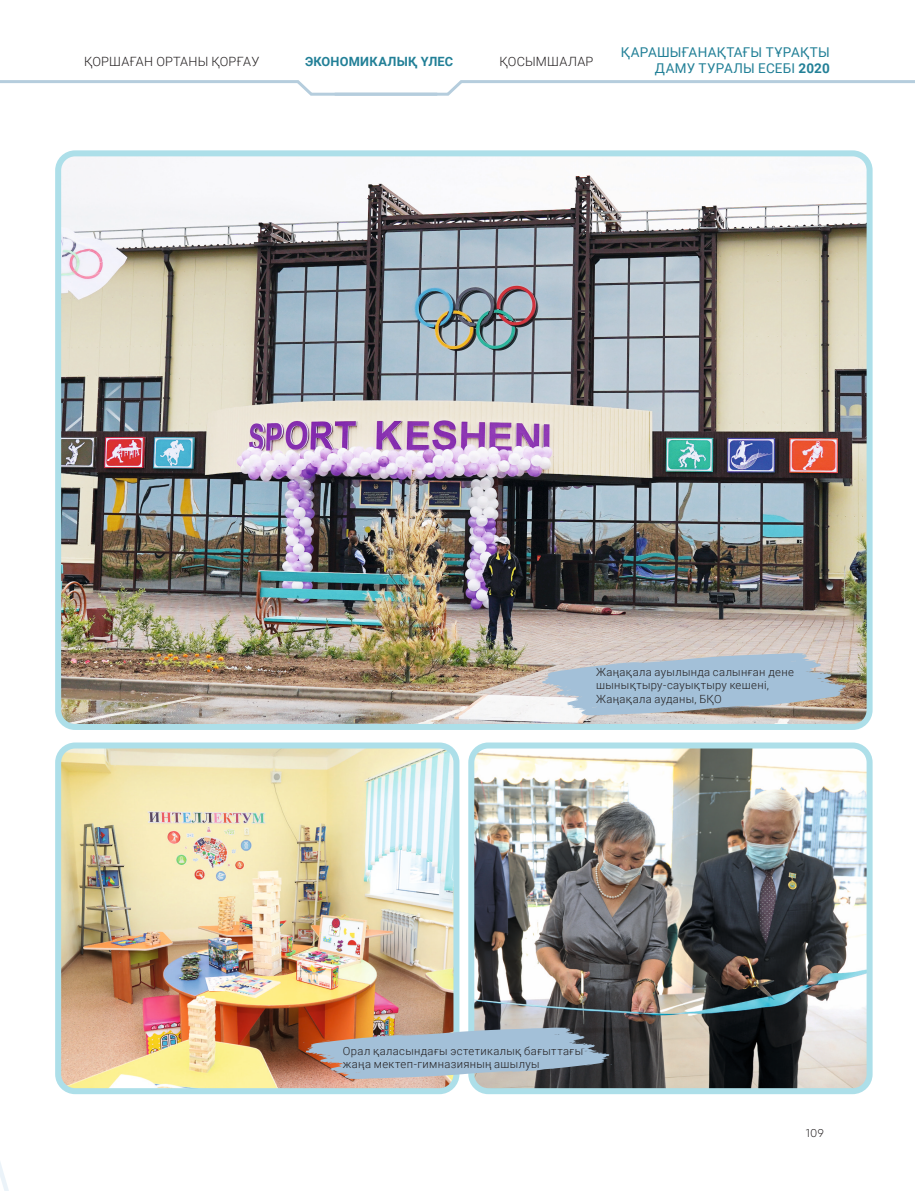
<style>
.page{position:relative;width:915px;height:1191px;background:#fff}
.page>*{position:absolute;margin:0;border:0;box-sizing:border-box;transform-origin:0 0}
.t1{font:13.5px/16.2px "Roboto";letter-spacing:.02em;color:#228097;text-align:right}
.t2{font:300 12.75px "Roboto";letter-spacing:.015em;color:#231f20}
.t3{font:700 12.75px "Roboto";letter-spacing:.015em;color:#228097}
.t4{font:300 12px "Cera Pro";color:#231f20}
.legenda{font:300 11.25px/13.5px "Roboto";letter-spacing:.03em;color:#231f20}
.s1{font-weight:700}
</style>
<div class="page">
<img style="left:62px;top:749px;width:390px;height:338px">
<div style="left:55px;top:742px;width:404px;height:352px;border:6px solid #addfe9;border-radius:17px"></div>
<img style="left:475px;top:749px;width:390px;height:338px">
<div style="left:468px;top:742px;width:404px;height:352px;border:6px solid #addfe9;border-radius:17px"></div>
<img style="left:62px;top:157px;width:803px;height:566px">
<div style="left:55px;top:150px;width:817px;height:580px;border:6px solid #addfe9;border-radius:17px"></div>
<svg style="left:303px;top:1027px;width:309px;height:52px;background:#9ba2ab"></svg>
<svg style="left:539px;top:653px;width:309px;height:62px;background:#acbcc9"></svg>
<svg style="left:0;top:80px;width:914px;height:16px"></svg>
<p class="t2" style="left:84px;top:53px;width:177px">ҚОРШАҒАН ОРТАНЫ ҚОРҒАУ</p>
<p class="t2" style="left:499px;top:53px;width:95px">ҚОСЫМШАЛАР</p>
<p class="t1" style="left:620px;top:43px;width:210px">ҚАРАШЫҒАНАҚТАҒЫ ТҰРАҚТЫ<br>ДАМУ ТУРАЛЫ ЕСЕБІ <span class="s1">2020</span></p>
<p class="t3" style="left:305px;top:53px;width:149px">ЭКОНОМИКАЛЫҚ ҮЛЕС</p>
<p class="legenda" style="left:596px;top:664px;width:199px">Жаңақала ауылында салынған дене шынықтыру-сауықтыру кешені,<br>Жаңақала ауданы, БҚО</p>
<p class="legenda" style="left:343px;top:1043px;width:241px">Орал қаласындағы эстетикалық бағыттағы жаңа мектеп-гимназияның ашылуы</p>
<p class="t4" style="left:805px;top:1124px;width:20px">109</p>
</div>
